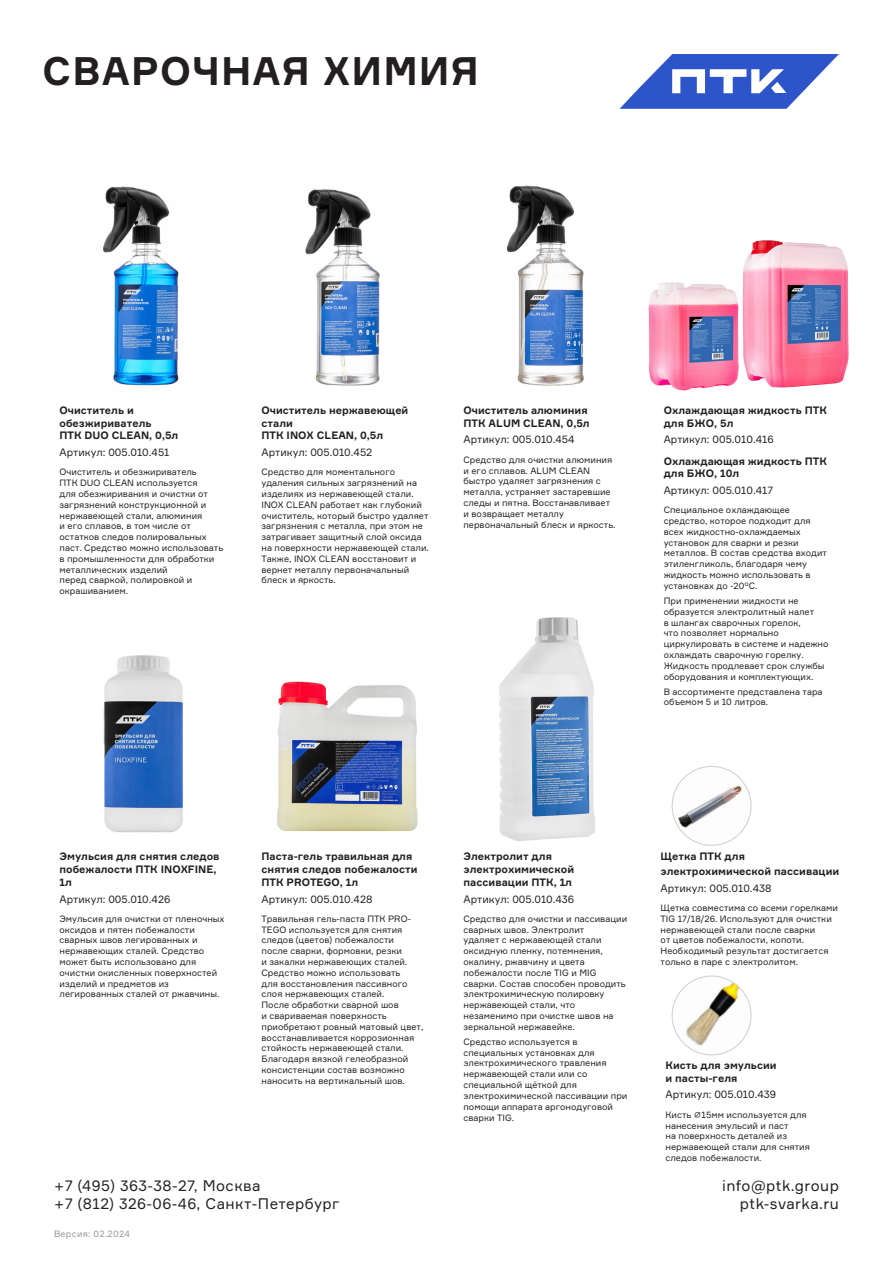
<style>
.page{position:relative;width:893px;height:1263px;background:#fff}
.page>*{position:absolute;margin:0;border:0;box-sizing:border-box;transform-origin:0 0}
.t1{font:700 39px "Formular";letter-spacing:.03em;color:#231f20}
.t2{font:15px "Formular";letter-spacing:.03em;color:#231f20}
.t3{font:700 10.5px/12.6px "Formular";color:#231f20}
.t4{font:10.5px "Formular";color:#231f20}
.t5{font:9px/10.8px "Formular";color:#231f20}
.t6{font:9px "Formular";letter-spacing:.03em;color:#939598}
</style>
<div class="page">
<img style="left:499px;top:617px;width:96px;height:224px">
<img style="left:277px;top:681px;width:141px;height:150px">
<img style="left:506px;top:185px;width:78px;height:201px">
<img style="left:103px;top:655px;width:80px;height:178px">
<img style="left:103px;top:186px;width:76px;height:200px">
<img style="left:305px;top:189px;width:75px;height:197px">
<img style="left:672px;top:976px;width:79px;height:79px;border-radius:39px">
<div style="left:672px;top:975px;width:80px;height:80px;border:1px solid #d1d2d4;border-radius:50%"></div>
<img style="left:742px;top:240px;width:107px;height:148px">
<img style="left:648px;top:282px;width:91px;height:109px">
<svg style="left:619px;top:54px;width:220px;height:55px"></svg>
<img style="left:672px;top:766px;width:79px;height:79px;border-radius:39px">
<div style="left:672px;top:766px;width:80px;height:80px;border:1px solid #d1d2d4;border-radius:50%"></div>
<p class="t1" style="left:43px;top:47px;width:438px">СВАРОЧНАЯ ХИМИЯ</p>
<p class="t3" style="left:60px;top:404px;width:94px">Очиститель и обезжириватель</p>
<p class="t3" style="left:60px;top:429px;width:120px">ПТК DUO CLEAN, 0,5л</p>
<p class="t4" style="left:60px;top:446px;width:112px">Артикул: 005.010.451</p>
<p class="t5" style="left:60px;top:466px;width:165px">Очиститель и обезжириватель<br>ПТК DUO CLEAN используется<br>для обезжиривания и очистки от загрязнений конструкционной и нержавеющей стали, алюминия<br>и его сплавов, в том числе от остатков следов полировальных паст. Средство можно использовать в промышленности для обработки металлических изделий<br>перед сваркой, полировкой и окрашиванием.</p>
<p class="t3" style="left:261px;top:404px;width:148px">Очиститель нержавеющей стали</p>
<p class="t3" style="left:261px;top:429px;width:123px">ПТК INOX CLEAN, 0,5л</p>
<p class="t4" style="left:261px;top:446px;width:112px">Артикул: 005.010.452</p>
<p class="t5" style="left:261px;top:466px;width:169px">Средство для моментального удаления сильных загрязнений на изделиях из нержавеющей стали.<br>INOX CLEAN работает как глубокий очиститель, который быстро удаляет загрязнения с металла, при этом не затрагивает защитный слой оксида на поверхности нержавеющей стали.<br>Также, INOX CLEAN восстановит и вернет металлу первоначальный блеск и яркость.</p>
<p class="t3" style="left:463px;top:404px;width:126px">Очиститель алюминия</p>
<p class="t3" style="left:463px;top:416px;width:128px">ПТК ALUM CLEAN, 0,5л</p>
<p class="t4" style="left:463px;top:433px;width:113px">Артикул: 005.010.454</p>
<p class="t5" style="left:463px;top:454px;width:154px">Средство для очистки алюминия и его сплавов. ALUM CLEAN быстро удаляет загрязнения с металла, устраняет застаревшие следы и пятна. Восстанавливает и возвращает металлу первоначальный блеск и яркость.</p>
<p class="t3" style="left:664px;top:404px;width:165px">Охлаждающая жидкость ПТК для БЖО, 5л</p>
<p class="t4" style="left:664px;top:433px;width:111px">Артикул: 005.010.416</p>
<p class="t3" style="left:664px;top:454px;width:165px">Охлаждающая жидкость ПТК для БЖО, 10л</p>
<p class="t4" style="left:664px;top:484px;width:111px">Артикул: 005.010.417</p>
<p class="t5" style="left:664px;top:504px;width:165px">Специальное охлаждающее средство, которое подходит для всех жидкостно-охлаждаемых установок для сварки и резки металлов. В состав средства входит этиленгликоль, благодаря чему жидкость можно использовать в установках до -20°С.</p>
<p class="t5" style="left:664px;top:595px;width:166px">При применении жидкости не образуется электролитный налет<br>в шлангах сварочных горелок,<br>что позволяет нормально циркулировать в системе и надежно охлаждать сварочную горелку.<br>Жидкость продлевает срок службы оборудования и комплектующих.</p>
<p class="t5" style="left:664px;top:686px;width:160px">В ассортименте представлена тара объемом 5 и 10 литров.</p>
<p class="t3" style="left:60px;top:850px;width:162px">Эмульсия для снятия следов побежалости ПТК INOXFINE,<br>1л</p>
<p class="t4" style="left:60px;top:892px;width:112px">Артикул: 005.010.426</p>
<p class="t5" style="left:60px;top:913px;width:166px">Эмульсия для очистки от пленочных оксидов и пятен побежалости сварных швов легированных и нержавеющих сталей. Средство может быть использовано для очистки окисленных поверхностей изделий и предметов из легированных сталей от ржавчины.</p>
<p class="t3" style="left:261px;top:850px;width:158px">Паста-гель травильная для снятия следов побежалости<br>ПТК PROTEGO, 1л</p>
<p class="t4" style="left:261px;top:892px;width:113px">Артикул: 005.010.428</p>
<p class="t5" style="left:261px;top:913px;width:163px">Травильная гель-паста ПТК PRO-<br>TEGO используется для снятия следов (цветов) побежалости<br>после сварки, формовки, резки<br>и закалки нержавеющих сталей.<br>Средство можно использовать<br>для восстановления пассивного слоя нержавеющих сталей.<br>После обработки сварной шов<br>и свариваемая поверхность приобретают ровный матовый цвет, восстанавливается коррозионная стойкость нержавеющей стали.<br>Благодаря вязкой гелеобразной консистенции состав возможно наносить на вертикальный шов.</p>
<p class="t2" style="left:54px;top:1177px;width:208px">+7 (495) 363-38-27, Москва</p>
<p class="t2" style="left:54px;top:1195px;width:287px">+7 (812) 326-06-46, Санкт-Петербург</p>
<p class="t6" style="left:54px;top:1228px;width:78px">Версия: 02.2024</p>
<p class="t3" style="left:463px;top:850px;width:112px">Электролит для электрохимической пассивации ПТК, 1л</p>
<p class="t4" style="left:463px;top:892px;width:112px">Артикул: 005.010.436</p>
<p class="t5" style="left:463px;top:913px;width:165px">Средство для очистки и пассивации сварных швов. Электролит<br>удаляет с нержавеющей стали оксидную пленку, потемнения, окалину, ржавчину и цвета побежалости после TIG и MIG сварки. Состав способен проводить электрохимическую полировку нержавеющей стали, что незаменимо при очистке швов на зеркальной нержавейке.</p>
<p class="t5" style="left:463px;top:1036px;width:165px">Средство используется в специальных установках для электрохимического травления нержавеющей стали или со специальной щёткой для электрохимической пассивации при помощи аппарата аргонодуговой сварки TIG.</p>
<p class="t3" style="left:661px;top:849px;width:180px;line-height:14.4px">Щетка ПТК для электрохимической пассивации</p>
<p class="t4" style="left:661px;top:881px;width:112px">Артикул: 005.010.438</p>
<p class="t5" style="left:661px;top:902px;width:179px">Щетка совместима со всеми горелками TIG 17/18/26. Используют для очистки нержавеющей стали после сварки<br>от цветов побежалости, копоти.<br>Необходимый результат достигается только в паре с электролитом.</p>
<p class="t3" style="left:665px;top:1059px;width:113px">Кисть для эмульсии</p>
<p class="t3" style="left:665px;top:1071px;width:73px">и пасты-геля</p>
<p class="t4" style="left:665px;top:1088px;width:112px">Артикул: 005.010.439</p>
<p class="t5" style="left:665px;top:1109px;width:146px">Кисть ⌀15мм используется для нанесения эмульсий и паст<br>на поверхность деталей из нержавеющей стали для снятия следов побежалости.</p>
<p class="t2" style="left:722px;top:1177px;width:118px">info@ptk.group</p>
<p class="t2" style="left:740px;top:1195px;width:101px">ptk-svarka.ru</p>
</div>
